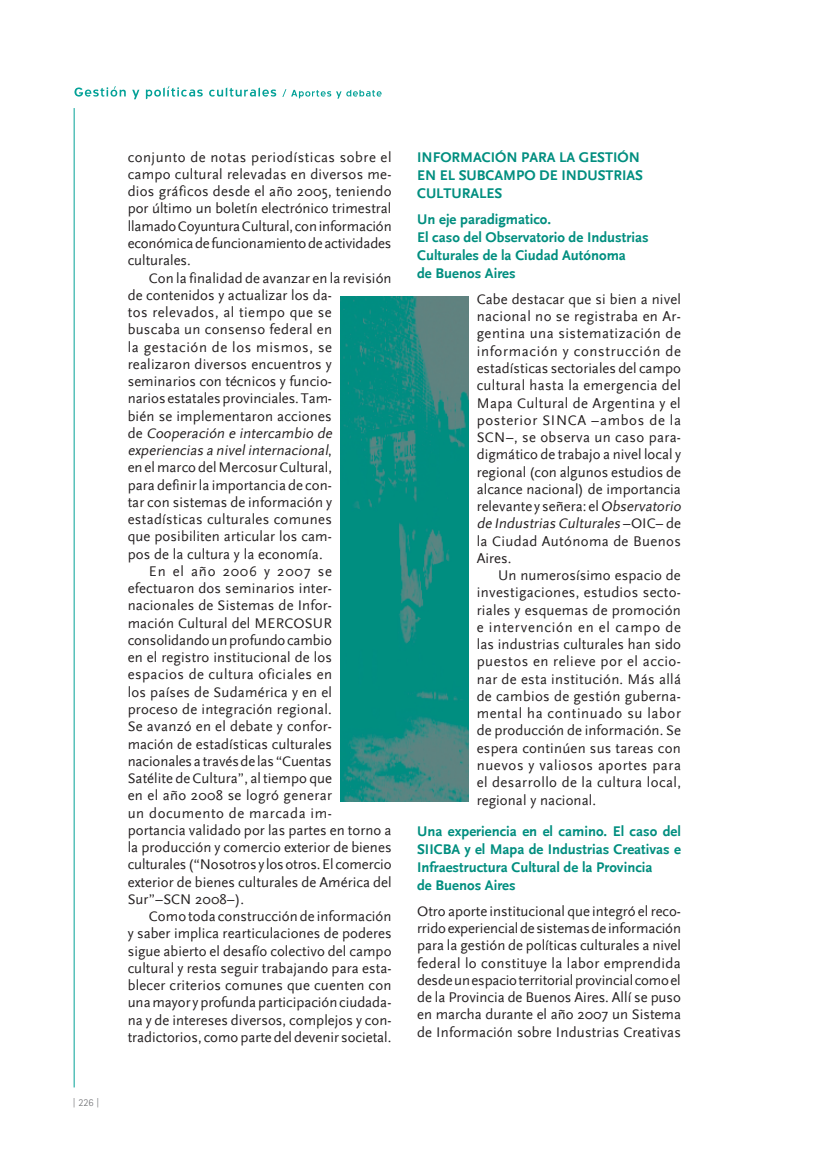
<style>
.page{position:relative;width:830px;height:1170px;background:#fff}
.page>*{position:absolute;margin:0;border:0;box-sizing:border-box;transform-origin:0 0}
.IC_cpo_de_texto_1{font:14.7px/17.2px "Scala Sans";letter-spacing:.005em;color:#231f20;text-align:justify}
.IC_cpo_de_texto_1-2{font:14.7px/17.2px "Scala Sans";letter-spacing:.025em;color:#231f20}
.IC_subtitulo_2{font:700 14.7px/18px "Scala Sans";color:#008e7f}
.IC_subtitulo_nota{font:700 14.7px/18px "Scala Sans";color:#008e7f}
.t1{font:300 10.5px "Rotis Sans Serif";color:#6c6d70}
.s1{font-style:italic}
</style>
<div class="page">
<svg style="left:74px;top:86px;width:307px;height:13px"></svg>
<img style="left:340px;top:296px;width:128px;height:505px">
<hr style="left:74px;top:108px;width:1px;height:979px;background:#03a197">
<p class="t1" style="left:72px;top:1096px;width:29px">| 226 |</p>
<p class="IC_cpo_de_texto_1" style="left:128px;top:148px;width:265px">conjunto de notas periodísticas sobre el campo cultural relevadas en diversos me&shy;dios gráficos desde el año 2005, teniendo por último un boletín electrónico trimestral llamado Coyuntura Cultural, con información económica de funcionamiento de actividades culturales.</p>
<p class="IC_cpo_de_texto_1" style="left:128px;top:269px;width:265px;text-align:left;text-indent:21px">Con la finalidad de avanzar en la revisión de contenidos y actualizar los da-<br>tos relevados, al tiempo que se<br>buscaba un consenso federal en<br>la gestación de los mismos, se realizaron diversos encuentros y seminarios con técnicos y funcio-<br>narios estatales provinciales. Tam-<br>bién se implementaron acciones<br>d e <span class="s1">Cooperación e intercambio de experiencias a nivelinternacional</span>,<br>en el marco del Mercosur Cultural,<br>para definir la importancia de con-<br>tar con sistemas de información y estadísticas culturales comunes<br>que posibiliten articular los cam-<br>pos de la cultura y la economía.</p>
<p class="IC_cpo_de_texto_1" style="left:128px;top:562px;width:265px;text-align:left;text-indent:21px">En el año 2006 y 2007 se efectuaron dos seminarios inter&shy;nacionales de Sistemas de Infor-<br>mación Cultural del MERCOSUR consolidando un profundo cambio<br>en el registro institucional de los espacios de cultura oficiales en<br>los países de Sudamérica y en el<br>proceso de integración regional.<br>Se avanzó en el debate y confor-<br>mación de estadísticas culturales nacionales a través de las “Cuentas<br>Satélite de Cultura”, al tiempo que<br>en el año 2008 se logró generar<br>un documento de marcada im&shy;portancia validado por las partes en torno a la producción y comercio exterior de bienes culturales (“Nosotros y los otros. El comercio exterior de bienes culturales de América del Sur”–SCN 2008–).</p>
<p class="IC_cpo_de_texto_1" style="left:128px;top:907px;width:265px;text-indent:21px">Como toda construcción de información y saber implica rearticulaciones de poderes sigue abierto el desafío colectivo del campo cultural y resta seguir trabajando para esta&shy;blecer criterios comunes que cuenten con una mayor y profunda participación ciudada&shy;na y de intereses diversos, complejos y con&shy;tradictorios, como parte del devenir societal.</p>
<p class="IC_subtitulo_nota" style="left:417px;top:148px;width:227px">I nformación para la gestión en el subcam po de industrias culturales</p>
<p class="IC_subtitulo_2" style="left:417px;top:211px;width:135px">Un eje paradigmatico.</p>
<p class="IC_subtitulo_2" style="left:417px;top:229px;width:233px">El caso del Observatorio de I ndustrias<br>Culturales de la Ciudad Autónoma</p>
<p class="IC_subtitulo_2" style="left:417px;top:265px;width:100px">de Buenos Aires</p>
<p class="IC_cpo_de_texto_1-2" style="left:476px;top:291px;width:208px">Cabe destacar que si bien a nivel nacional no se registraba en Ar&shy;gentina una sistematización de información y construcción de estadísticas sectoriales del campo cultural hasta la emergencia del<br>Mapa Cultural de Argentina y el posterior SINCA –ambos de la<br>SCN–, se observa un caso para&shy;digmático de trabajo a nivel local y regional (con algunos estudios de alcance nacional) de importancia relevante y señera: el <span class="s1">Observatorio de Industrias Culturales</span> – O I C– d e la Ciudad Autónoma de Buenos<br>Aires.</p>
<p class="IC_cpo_de_texto_1" style="left:476px;top:567px;width:206px;text-indent:21px">Un numerosísimo espacio de investigaciones, estudios secto&shy;riales y esquemas de promoción e intervención en el campo de las industrias culturales han sido puestos en relieve por el accio&shy;nar de esta institución. Más allá de cambios de gestión guberna&shy;mental ha continuado su labor de producción de información. Se espera continúen sus tareas con nuevos y valiosos aportes para el desarrollo de la cultura local, regional y nacional.</p>
<p class="IC_subtitulo_2" style="left:417px;top:822px;width:265px">Una experiencia en el camino. El caso del<br>SIICBA</p>
<p class="IC_subtitulo_2" style="left:417px;top:840px;width:265px;text-indent:47px">y el Mapa de I ndustrias Creativas e<br>I nfraestructura Cultural de la Provincia</p>
<p class="IC_subtitulo_2" style="left:417px;top:876px;width:100px">de Buenos Aires</p>
<p class="IC_cpo_de_texto_1" style="left:417px;top:902px;width:265px">Otro aporte institucional que integró el reco&shy;rrido experiencial de sistemas de información para la gestión de políticas culturales a nivel federal lo constituye la labor emprendida desde un espacio territorial provincial como el de la Provincia de Buenos Aires. Allí se puso en marcha durante el año 2007 un Sistema de Información sobre Industrias Creativas</p>
</div>
